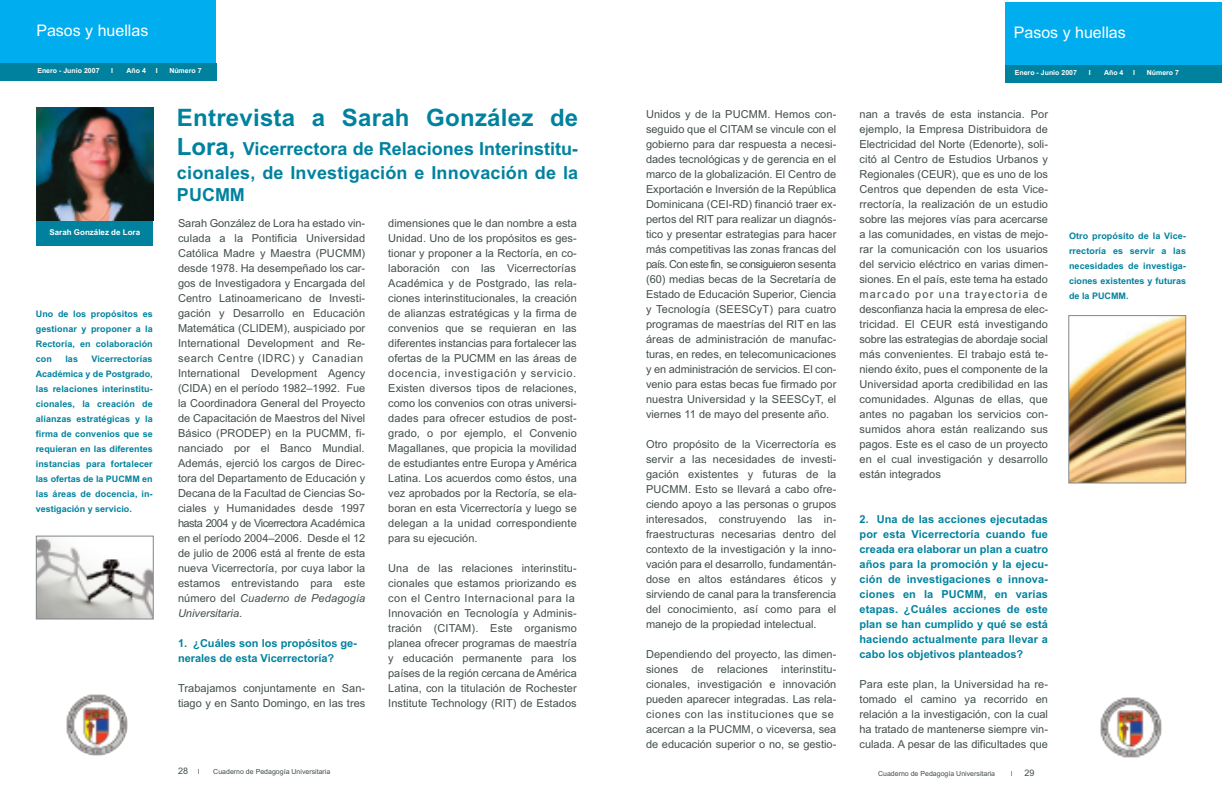
<style>
.page{position:relative;width:1224px;height:792px;background:#fff}
.page>*{position:absolute;margin:0;border:0;box-sizing:border-box;transform-origin:0 0}
.t1{font:700 24px "Arial";letter-spacing:.01em;color:#00829e}
.t2{font:700 18px/24.4px "Arial";color:#00829e}
.t3{font:16px "Arial";color:#fff}
.t4{font:11px/15px "Arial";letter-spacing:.01em;color:#424f4a;text-align:justify}
.t5{font:700 11px/15px "Arial";color:#00829e}
.t6{font:700 9px/15px "Arial";letter-spacing:.01em;color:#00829e;text-align:justify}
.t7{font:9px "Arial";color:#424f4a}
.t8{font:700 8px "Arial";color:#fff}
.t9{font:7px "Arial";color:#424f4a}
.t10{font:700 7px "Arial";color:#fff}
.s1{font-size:24px}
.s2{font-style:italic}
.s3{font-size:7px}
</style>
<div class="page">
<img style="left:66px;top:694px;width:62px;height:62px">
<div style="left:0;top:0;width:216px;height:64px;background:#00aeef"></div>
<div style="left:0;top:63px;width:216px;height:18px;background:#00829e"></div>
<div style="left:36px;top:219px;width:117px;height:26px;background:#00829e"></div>
<img style="left:36px;top:107px;width:117px;height:114px">
<img style="left:38px;top:538px;width:114px;height:79px">
<div style="left:36px;top:536px;width:118px;height:83px;border:1px solid #7e878a"></div>
<img style="left:1100px;top:697px;width:62px;height:61px">
<div style="left:1005px;top:2px;width:217px;height:64px;background:#00aeef"></div>
<div style="left:1005px;top:65px;width:217px;height:18px;background:#00829e"></div>
<img style="left:1070px;top:317px;width:114px;height:164px">
<div style="left:1068px;top:315px;width:118px;height:168px;border:1px solid #7e878a"></div>
<h3 class="t3" style="left:36px;top:22px;width:114px">Pasos y huellas</h3>
<p class="t10" style="left:37px;top:66px;width:64px">Enero - Junio 2007</p>
<p class="t10" style="left:111px;top:66px;width:3px">I</p>
<p class="t10" style="left:127px;top:66px;width:21px">Año 4</p>
<p class="t10" style="left:156px;top:66px;width:3px">I</p>
<p class="t10" style="left:169px;top:66px;width:34px">Número 7</p>
<p class="t8" style="left:49px;top:227px;width:92px">Sarah González de Lora</p>
<p class="t6" style="left:36px;top:306px;width:119px">Uno de los propósitos es gestionar y proponer a la Rectoría, en colaboración con</p>
<p class="t6" style="left:36px;top:351px;width:119px;text-indent:56px">Vicerrectorías Académica y de Postgrado, las relaciones interinstitu&shy;cionales, la creación de alianzas estratégicas y la firma de convenios que se requieran en las diferentes instancias para fortalecer las ofertas de la PUCMM en las áreas de docencia, in&shy;vestigación y servicio.</p>
<p class="t6" style="left:65px;top:351px;width:14px">las</p>
<h1 class="t1" style="left:177px;top:104px;width:403px">Entrevista a Sarah González de</h1>
<h2 class="t2" style="left:177px;top:136px;width:403px"><span class="s1">Lora,</span> Vicerrectora de Relaciones Interinstitu&shy;cionales, de Investigación e Innovación de la</h2>
<h2 class="t2" style="left:177px;top:182px;width:69px">PUCMM</h2>
<p class="t4" style="left:178px;top:215px;width:189px;text-align:left">Sarah González de Lora ha estado vin&shy;culada a la Pontificia Universidad Católica Madre y Maestra (PUCMM) desde 1978. Ha desempeñado los car&shy;gos de Investigadora y Encargada del Centro Latinoamericano de Investi&shy;gación y Desarrollo en Educación Matemática (CLIDEM), auspiciado por International Development and Re&shy;search Centre (IDRC) y Canadian International Development Agency (CIDA) en el período 1982–1992. Fue la Coordinadora General del Proyecto de Capacitación de Maestros del Nivel Básico (PRODEP) en la PUCMM, fi&shy;nanciado por el Banco Mundial.<br>Además, ejerció los cargos de Direc&shy;tora del Departamento de Educación y Decana de la Facultad de Ciencias So&shy;ciales y Humanidades desde 1997 hasta 2004 y de Vicerrectora Académica en el período 2004–2006. Desde el 12 de julio de 2006 está al frente de esta nueva Vicerrectoría, por cuya labor la estamos entrevistando para este número del <span class="s2">Cuaderno de Pedagogía Universitaria</span>.</p>
<p class="t5" style="left:178px;top:635px;width:181px">1. ¿Cuáles son los propósitos ge&shy;nerales de esta Vicerrectoría?</p>
<p class="t4" style="left:178px;top:680px;width:189px">Trabajamos conjuntamente en San&shy;tiago y en Santo Domingo, en las tres</p>
<p class="t4" style="left:388px;top:216px;width:190px">dimensiones que le dan nombre a esta Unidad. Uno de los propósitos es ges&shy;tionar y proponer a la Rectoría, en co&shy;laboración con las Vicerrectorías Académica y de Postgrado, las rela&shy;ciones interinstitucionales, la creación de alianzas estratégicas y la firma de convenios que se requieran en las diferentes instancias para fortalecer las ofertas de la PUCMM en las áreas de docencia, investigación y servicio.<br>Existen diversos tipos de relaciones, como los convenios con otras universi&shy;dades para ofrecer estudios de post&shy;grado, o por ejemplo, el Convenio Magallanes, que propicia la movilidad de estudiantes entre Europa y América Latina. Los acuerdos como éstos, una vez aprobados por la Rectoría, se ela&shy;boran en esta Vicerrectoría y luego se delegan a la unidad correspondiente para su ejecución.</p>
<p class="t4" style="left:388px;top:561px;width:190px;text-align:left">Una de las relaciones interinstitu&shy;cionales que estamos priorizando es con el Centro Internacional para la Innovación en Tecnología y Adminis&shy;tración (CITAM). Este organismo planea ofrecer programas de maestría y educación permanente para los países de la región cercana de América Latina, con la titulación de Rochester Institute Technology (RIT) de Estados</p>
<p class="t7" style="left:178px;top:765px;width:23px">28 <span class="s3">I</span></p>
<p class="t9" style="left:213px;top:767px;width:119px">Cuaderno de Pedagogía Universitaria</p>
<p class="t4" style="left:646px;top:106px;width:192px">Unidos y de la PUCMM. Hemos con&shy;seguido que el CITAM se vincule con el gobierno para dar respuesta a necesi&shy;dades tecnológicas y de gerencia en el marco de la globalización. El Centro de Exportación e Inversión de la República Dominicana (CEI-RD) financió traer ex&shy;pertos del RIT para realizar un diagnós&shy;tico y presentar estrategias para hacer más competitivas las zonas francas del país. Con este fin, se consiguieron sesenta (60) medias becas de la Secretaría de Estado de Educación Superior, Ciencia y Tecnología (SEESCyT) para cuatro programas de maestrías del RIT en las áreas de administración de manufac&shy;turas, en redes, en telecomunicaciones y en administración de servicios. El con&shy;venio para estas becas fue firmado por nuestra Universidad y la SEESCyT, el viernes 11 de mayo del presente año.</p>
<p class="t4" style="left:646px;top:436px;width:192px">Otro propósito de la Vicerrectoría es servir a las necesidades de investi&shy;gación existentes y futuras de la PUCMM. Esto se llevará a cabo ofre&shy;ciendo apoyo a las personas o grupos interesados, construyendo las in&shy;fraestructuras necesarias dentro del contexto de la investigación y la inno&shy;vación para el desarrollo, fundamentán&shy;dose en altos estándares éticos y sirviendo de canal para la transferencia del conocimiento, así como para el manejo de la propiedad intelectual.</p>
<p class="t4" style="left:646px;top:646px;width:192px;text-align:left">Dependiendo del proyecto, las dimen&shy;siones de relaciones interinstitu&shy;cionales, investigación e innovación pueden aparecer integradas. Las rela&shy;ciones con las instituciones que se acercan a la PUCMM, o viceversa, sea de educación superior o no, se gestio-</p>
<h3 class="t3" style="left:1014px;top:24px;width:114px">Pasos y huellas</h3>
<p class="t10" style="left:1015px;top:68px;width:64px">Enero - Junio 2007</p>
<p class="t10" style="left:1089px;top:68px;width:3px">I</p>
<p class="t10" style="left:1104px;top:68px;width:21px">Año 4</p>
<p class="t10" style="left:1133px;top:68px;width:3px">I</p>
<p class="t10" style="left:1147px;top:68px;width:34px">Número 7</p>
<p class="t4" style="left:860px;top:106px;width:190px">nan a través de esta instancia. Por ejemplo, la Empresa Distribuidora de Electricidad del Norte (Edenorte), soli&shy;citó al Centro de Estudios Urbanos y Regionales (CEUR), que es uno de los Centros que dependen de esta Vice&shy;rrectoría, la realización de un estudio sobre las mejores vías para acercarse a las comunidades, en vistas de mejo&shy;rar la comunicación con los usuarios del servicio eléctrico en varias dimen&shy;siones. En el país, este tema ha estado marcado por una trayectoria de desconfianza hacia la empresa de elec&shy;tricidad. El CEUR está investigando sobre las estrategias de abordaje social más convenientes. El trabajo está te&shy;niendo éxito, pues el componente de la Universidad aporta credibilidad en las comunidades. Algunas de ellas, que antes no pagaban los servicios con&shy;sumidos ahora están realizando sus pagos. Este es el caso de un proyecto en el cual investigación y desarrollo están integrados</p>
<p class="t5" style="left:860px;top:511px;width:190px;text-align:justify">2. Una de las acciones ejecutadas por esta Vicerrectoría cuando fue creada era elaborar un plan a cuatro años para la promoción y la ejecu&shy;ción de investigaciones e innova&shy;ciones en la PUCMM, en varias etapas. ¿Cuáles acciones de este plan se han cumplido y qué se está haciendo actualmente para llevar a cabo los objetivos planteados?</p>
<p class="t4" style="left:860px;top:676px;width:190px">Para este plan, la Universidad ha re&shy;tomado el camino ya recorrido en relación a la investigación, con la cual ha tratado de mantenerse siempre vin&shy;culada. A pesar de las dificultades que</p>
<p class="t9" style="left:878px;top:770px;width:119px">Cuaderno de Pedagogía Universitaria</p>
<p class="t9" style="left:1011px;top:770px;width:3px">I</p>
<p class="t7" style="left:1024px;top:768px;width:12px">29</p>
<p class="t6" style="left:1069px;top:228px;width:119px">Otro propósito de la Vice&shy;rrectoría es servir a las necesidades de investiga&shy;ciones existentes y futuras de la PUCMM.</p>
</div>
